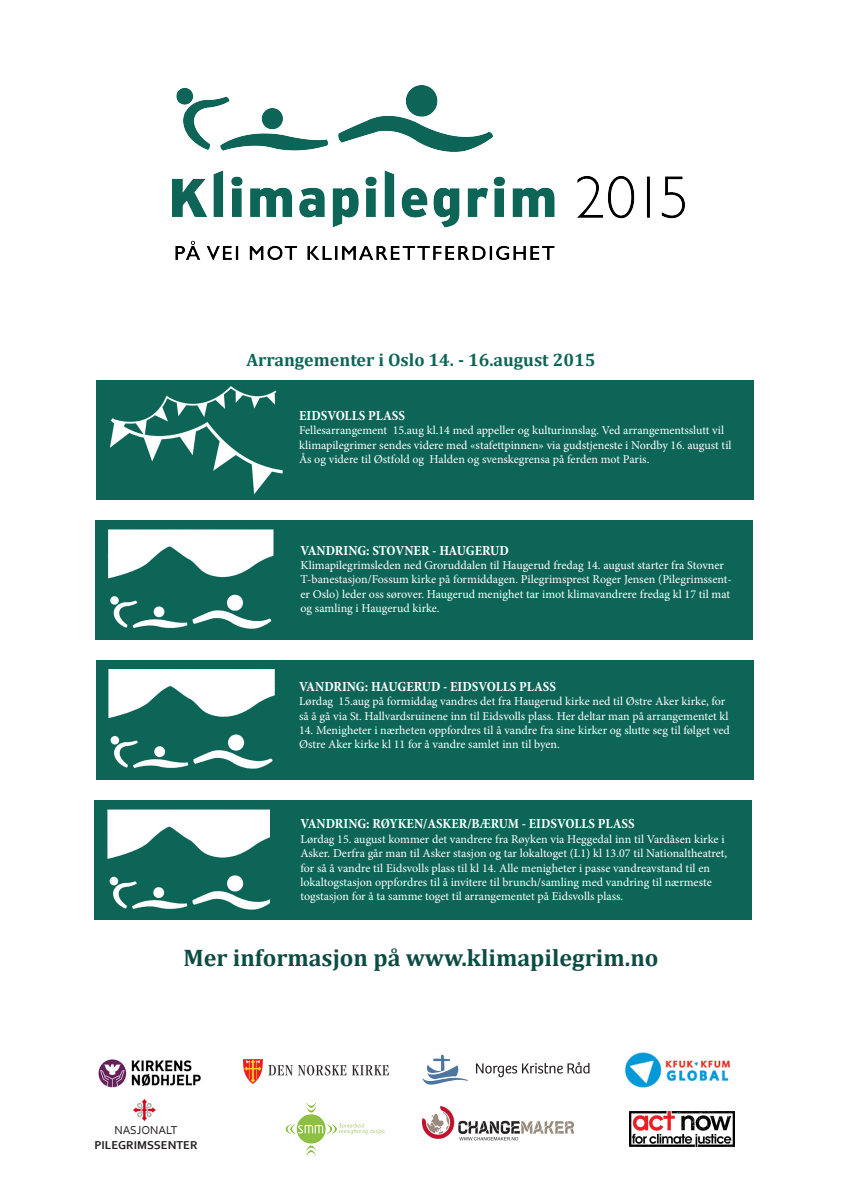
<style>
.page{position:relative;width:842px;height:1191px;background:#fff}
.page>*{position:absolute;margin:0;border:0;box-sizing:border-box;transform-origin:0 0}
.t1{font:700 24px "Cambria";color:#0d4c45}
.t2{font:700 18px "Cambria";color:#0d6557}
.t3{font:700 condensed 14px "Minion Pro";color:#fff}
.t4{font:12px/14.4px "Minion Pro";color:#fff}
.t5{font:700 12px "Corbel";color:#231f20}
.t6{font:12px "Corbel";color:#231f20}
</style>
<div class="page">
<img style="left:99px;top:1059px;width:102px;height:29px">
<img style="left:244px;top:1059px;width:145px;height:24px">
<img style="left:132px;top:1098px;width:24px;height:24px">
<img style="left:285px;top:1102px;width:100px;height:54px">
<img style="left:422px;top:1106px;width:151px;height:35px">
<img style="left:629px;top:1111px;width:105px;height:35px">
<img style="left:625px;top:1052px;width:106px;height:36px">
<svg style="left:422px;top:1054px;width:46px;height:30px"></svg>
<svg style="left:476px;top:1062px;width:114px;height:15px"></svg>
<img style="left:173px;top:85px;width:512px;height:174px">
<div style="left:96px;top:380px;width:658px;height:119px;background:#0d6557"></div>
<div style="left:95px;top:520px;width:658px;height:119px;background:#0d6557"></div>
<div style="left:96px;top:660px;width:658px;height:119px;background:#0d6557"></div>
<div style="left:94px;top:801px;width:658px;height:119px;background:#0d6557"></div>
<img style="left:110px;top:386px;width:173px;height:109px">
<img style="left:107px;top:809px;width:162px;height:101px">
<img style="left:108px;top:669px;width:167px;height:100px">
<img style="left:108px;top:529px;width:166px;height:100px">
<h2 class="t2" style="left:246px;top:347px;width:351px">Arrangementer i Oslo 14. - 16.august 2015</h2>
<p class="t3" style="left:299px;top:406px;width:107px">EIDSVOLLS PLASS</p>
<p class="t4" style="left:299px;top:423px;width:434px">Fellesarrangement 15.aug kl.14 med appeller og kulturinnslag. Ved arrangementsslutt vil klimapilegrimer sendes videre med «stafettpinnen» via gudstjeneste i Nordby 16. august til<br>Ås og videre til Østfold og Halden og svenskegrensa på ferden mot Paris.</p>
<p class="t3" style="left:300px;top:540px;width:210px">VANDRING: STOVNER - HAUGERUD</p>
<p class="t4" style="left:300px;top:558px;width:433px">Klimapilegrimsleden ned Groruddalen til Haugerud fredag 14. august starter fra Stovner T-banestasjon/Fossum kirke på formiddagen. Pilegrimsprest Roger Jensen (Pilegrimssent&shy;er Oslo) leder oss sørover. Haugerud menighet tar imot klimavandrere fredag kl 17 til mat og samling i Haugerud kirke.</p>
<p class="t3" style="left:299px;top:676px;width:258px">VANDRING: HAUGERUD - EIDSVOLLS PLASS</p>
<p class="t4" style="left:299px;top:694px;width:431px">Lørdag 15.aug på formiddag vandres det fra Haugerud kirke ned til Østre Aker kirke, for så å gå via St. Hallvardsruinene inn til Eidsvolls plass. Her deltar man på arrangementet kl</p>
<p class="t4" style="left:299px;top:723px;width:432px">14. Menigheter i nærheten oppfordres til å vandre fra sine kirker og slutte seg til følget ved<br>Østre Aker kirke kl 11 for å vandre samlet inn til byen.</p>
<p class="t3" style="left:300px;top:814px;width:336px">VANDRING: RØYKEN/ASKER/BÆRUM - EIDSVOLLS PLASS</p>
<p class="t4" style="left:300px;top:831px;width:428px">Lørdag 15. august kommer det vandrere fra Røyken via Heggedal inn til Vardåsen kirke i Asker. Derfra går man til Asker stasjon og tar lokaltoget (L1) kl 13.07 til Nationaltheatret, for så å vandre til Eidsvolls plass til kl 14. Alle menigheter i passe vandreavstand til en lokaltogstasjon oppfordres til å invitere til brunch/samling med vandring til nærmeste togstasjon for å ta samme toget til arrangementet på Eidsvolls plass.</p>
<h1 class="t1" style="left:183px;top:940px;width:476px">Mer informasjon på www.klimapilegrim.no</h1>
<p class="t6" style="left:114px;top:1122px;width:65px">NASJONALT</p>
<p class="t5" style="left:94px;top:1137px;width:105px">PILEGRIMSSENTER</p>
</div>
